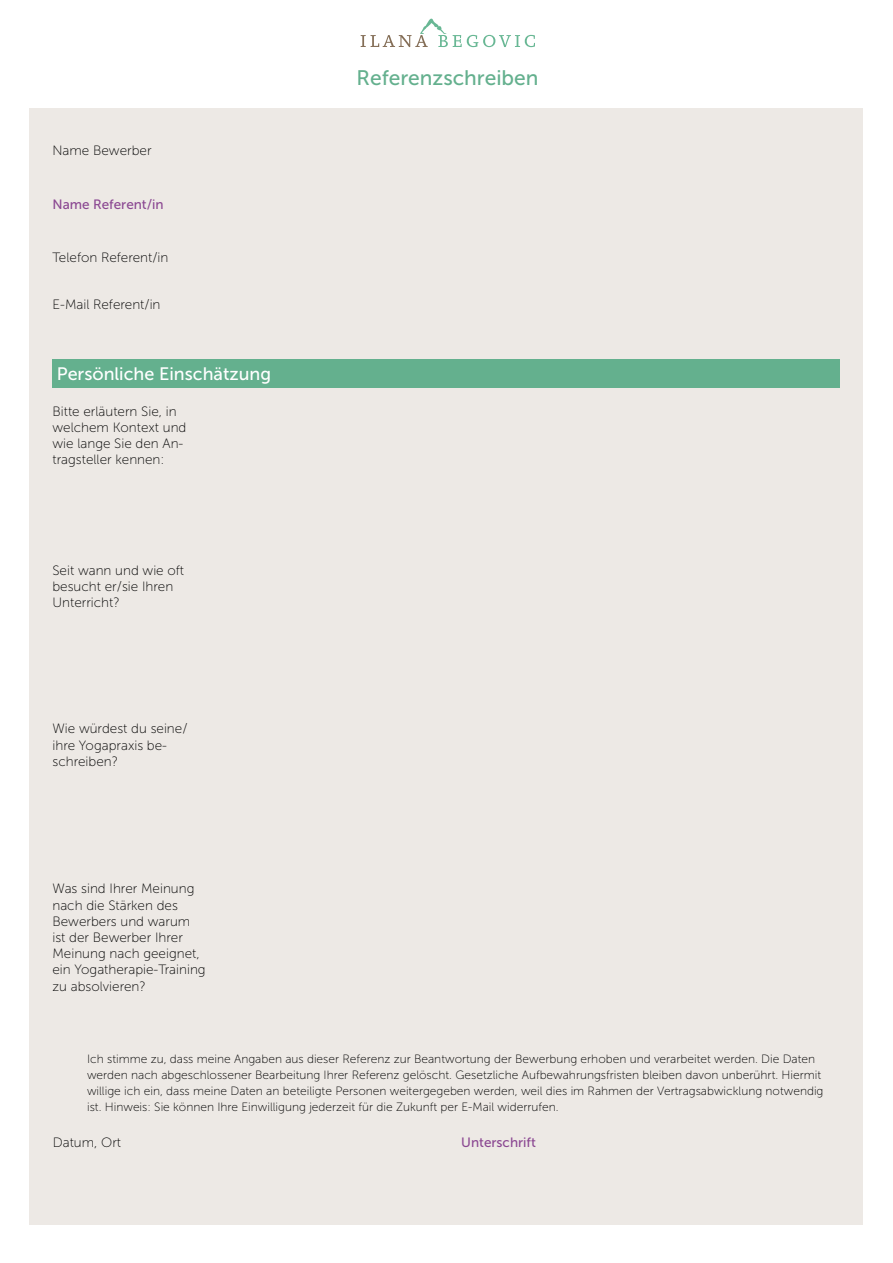
<style>
.page{position:relative;width:893px;height:1263px;background:#fff}
.page>*{position:absolute;margin:0;border:0;box-sizing:border-box;transform-origin:0 0}
.t1{font:21px "Museo Sans 500";color:#64b08e}
.t2{font:18px "Museo Sans 500";color:#fff}
.t3{font:13.5px/16.2px "Museo Sans 100";color:#000}
.t4{font:13.5px "Museo Sans 500";color:#8b4892}
.t5{font:12px/15.8px "Museo Sans 100";color:#000}
</style>
<div class="page">
<svg style="left:361px;top:19px;width:174px;height:28px"></svg>
<div style="left:30px;top:108px;width:833px;height:1117px;background:#ede9e5"></div>
<div style="left:52px;top:359px;width:788px;height:29px;background:#64b08e"></div>
<p class="t3" style="left:52px;top:142px;width:101px">Name Bewerber</p>
<p class="t4" style="left:52px;top:197px;width:113px">Name Referent/in</p>
<p class="t3" style="left:52px;top:250px;width:117px">Telefon Referent/in</p>
<p class="t3" style="left:52px;top:297px;width:110px">E-Mail Referent/in</p>
<p class="t2" style="left:57px;top:364px;width:216px">Persönliche Einschätzung</p>
<p class="t3" style="left:52px;top:403px;width:135px">Bitte erläutern Sie, in welchem Kontext und wie lange Sie den An&shy;tragsteller kennen:</p>
<p class="t3" style="left:52px;top:562px;width:133px">Seit wann und wie oft besucht er/sie Ihren<br>Unterricht?</p>
<p class="t3" style="left:52px;top:721px;width:137px">Wie würdest du seine/ ihre Yogapraxis be&shy;schreiben?</p>
<p class="t3" style="left:52px;top:881px;width:155px">Was sind Ihrer Meinung nach die Stärken des<br>Bewerbers und warum ist der Bewerber Ihrer<br>Meinung nach geeignet, ein Yogatherapie-Training zu absolvieren?</p>
<p class="t1" style="left:357px;top:67px;width:183px">Referenzschreiben</p>
<p class="t5" style="left:87px;top:1051px;width:738px">Ich stimme zu, dass meine Angaben aus dieser Referenz zur Beantwortung der Bewerbung erhoben und verarbeitet werden. Die Daten werden nach abgeschlossener Bearbeitung Ihrer Referenz gelöscht. Gesetzliche Aufbewahrungsfristen bleiben davon unberührt. Hiermit willige ich ein, dass meine Daten an beteiligte Personen weitergegeben werden, weil dies im Rahmen der Vertragsabwicklung notwendig ist. Hinweis: Sie können Ihre Einwilligung jederzeit für die Zukunft per E-Mail widerrufen.</p>
<p class="t3" style="left:53px;top:1134px;width:70px">Datum, Ort</p>
<p class="t4" style="left:461px;top:1135px;width:76px">Unterschrift</p>
</div>
